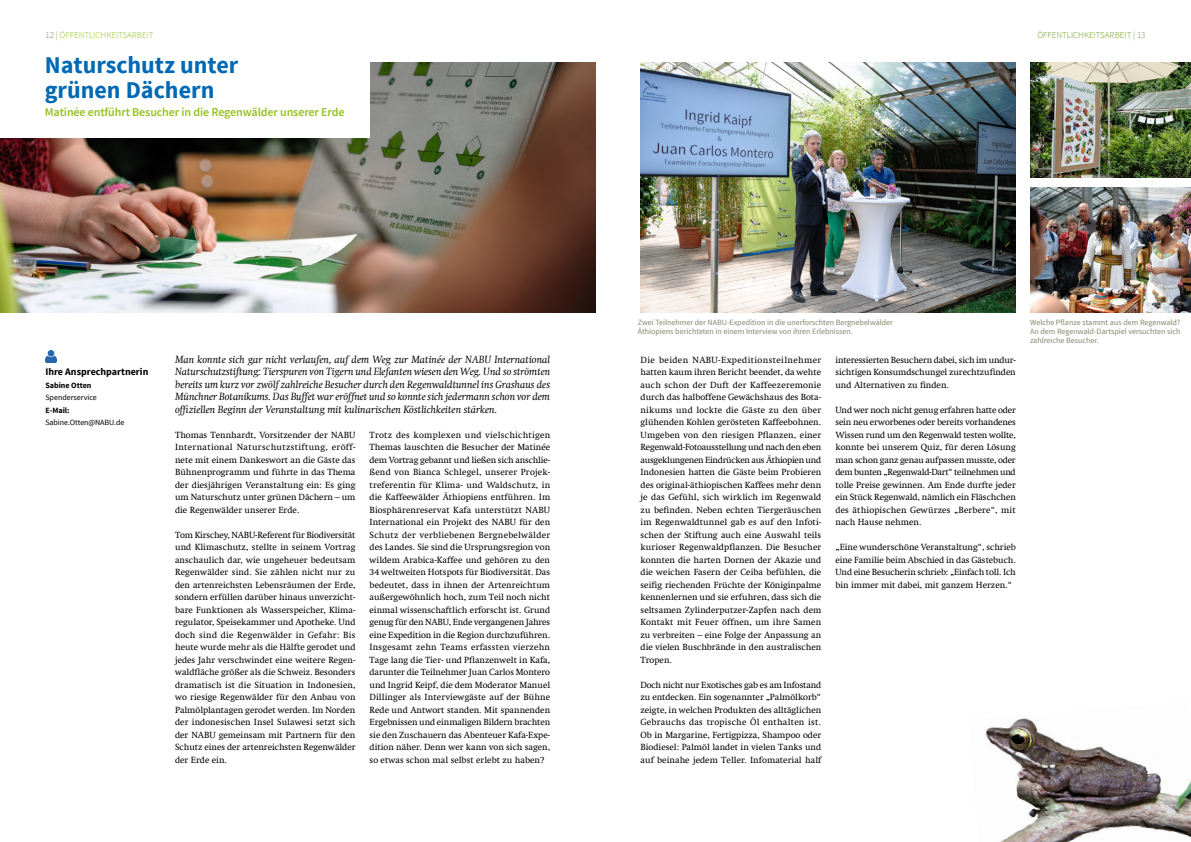
<style>
.page{position:relative;width:1191px;height:842px;background:#fff}
.page>*{position:absolute;margin:0;border:0;box-sizing:border-box;transform-origin:0 0}
.t1{font:700 24px/25px "Source Sans Pro";color:#0069b4}
.t2{font:600 12px "Source Sans Pro";letter-spacing:-.01em;color:#95c11f}
.t3{font:italic 10.5px/12.5px "Swift Com";color:#000;text-align:justify}
.t4{font:700 10px "Source Sans Pro";color:#000}
.t5{font:9px/12.5px "Swift Com";color:#000;text-align:justify}
.t6{font:300 9px "Source Sans Pro";color:#95c11f}
.t7{font:300 9px "Source Sans Pro";color:#739c1d}
.t8{font:8px/9px "Source Sans Pro";color:#86846b;text-align:justify}
.t9{font:8px "Source Sans Pro";letter-spacing:-.01em;color:#000}
.t10{font:700 8px "Source Sans Pro";color:#000}
.s1{color:#86846b}
.s2{color:#739c1d}
</style>
<div class="page">
<img style="left:0;top:63px;width:595px;height:250px">
<svg style="left:45px;top:350px;width:12px;height:13px"></svg>
<div style="left:0;top:50px;width:370px;height:88px;background:#fff"></div>
<img style="left:641px;top:63px;width:375px;height:250px">
<img style="left:1030px;top:188px;width:161px;height:124px">
<img style="left:1030px;top:62px;width:161px;height:116px">
<img style="left:986px;top:718px;width:205px;height:124px">
<p class="t6" style="left:45px;top:29px;width:110px"><span class="s1">12</span> <span class="s2">|</span> ÖFFENTLICHKEITSARBEIT</p>
<p class="t7" style="left:1037px;top:29px;width:110px">ÖFFENTLICHKEITSARBEIT <span class="s1">| 13</span></p>
<h1 class="t1" style="left:45px;top:53px;width:195px">Naturschutz unter grünen Dächern</h1>
<h2 class="t2" style="left:45px;top:105px;width:301px">Matinée entführt Besucher in die Regenwälder unserer Erde</h2>
<p class="t4" style="left:45px;top:365px;width:105px">Ihre Ansprechpartnerin</p>
<p class="t10" style="left:45px;top:380px;width:48px">Sabine Otten</p>
<p class="t9" style="left:45px;top:392px;width:53px">Spenderservice</p>
<p class="t10" style="left:45px;top:405px;width:26px">E-Mail:</p>
<p class="t9" style="left:45px;top:417px;width:80px">Sabine.Otten@NABU.de</p>
<p class="t3" style="left:175px;top:353px;width:377px">Man konnte sich gar nicht verlaufen, auf dem Weg zur Matinée der NABU International Naturschutzstiftung: Tierspuren von Tigern und Elefanten wiesen den Weg. Und so strömten bereits um kurz vor zwölf zahlreiche Besucher durch den Regenwaldtunnel ins Grashaus des Münchner Botanikums. Das Buffet war eröffnet und so konnte sich jedermann schon vor dem offiziellen Beginn der Veranstaltung mit kulinarischen Köstlichkeiten stärken.</p>
<p class="t5" style="left:175px;top:428px;width:182px">Thomas Tennhardt, Vorsitzender der NABU International Naturschutzstiftung, eröff&shy;nete mit einem Dankeswort an die Gäste das Bühnenprogramm und führte in das Thema der diesjährigen Veranstaltung ein: Es ging um Naturschutz unter grünen Dächern – um die Regenwälder unserer Erde.</p>
<p class="t5" style="left:175px;top:528px;width:182px">Tom Kirschey, NABU-Referent für Biodiversität und Klimaschutz, stellte in seinem Vortrag anschaulich dar, wie ungeheuer bedeutsam Regenwälder sind. Sie zählen nicht nur zu den artenreichsten Lebensräumen der Erde, sondern erfüllen darüber hinaus unverzicht&shy;bare Funktionen als Wasserspeicher, Klima&shy;regulator, Speisekammer und Apotheke. Und doch sind die Regenwälder in Gefahr: Bis heute wurde mehr als die Hälfte gerodet und jedes Jahr verschwindet eine weitere Regen&shy;waldfläche größer als die Schweiz. Besonders dramatisch ist die Situation in Indonesien, wo riesige Regenwälder für den Anbau von Palmölplantagen gerodet werden. Im Norden der indonesischen Insel Sulawesi setzt sich der NABU gemeinsam mit Partnern für den Schutz eines der artenreichsten Regenwälder der Erde ein.</p>
<p class="t5" style="left:369px;top:428px;width:182px">Trotz des komplexen und vielschichtigen Themas lauschten die Besucher der Matinée dem Vortrag gebannt und ließen sich anschlie&shy;ßend von Bianca Schlegel, unserer Projek&shy;treferentin für Klima- und Waldschutz, in die Kaffeewälder Äthiopiens entführen. Im Biosphärenreservat Kafa unterstützt NABU International ein Projekt des NABU für den Schutz der verbliebenen Bergnebelwälder des Landes. Sie sind die Ursprungsregion von wildem Arabica-Kaffee und gehören zu den 34 weltweiten Hotspots für Biodiversität. Das bedeutet, dass in ihnen der Artenreichtum außergewöhnlich hoch, zum Teil noch nicht einmal wissenschaftlich erforscht ist. Grund genug für den NABU, Ende vergangenen Jahres eine Expedition in die Region durchzuführen.<br>Insgesamt zehn Teams erfassten vierzehn Tage lang die Tier- und Pflanzenwelt in Kafa, darunter die Teilnehmer Juan Carlos Montero und Ingrid Keipf, die dem Moderator Manuel Dillinger als Interviewgäste auf der Bühne Rede und Antwort standen. Mit spannenden Ergebnissen und einmaligen Bildern brachten sie den Zuschauern das Abenteuer Kafa-Expe&shy;dition näher. Denn wer kann von sich sagen, so etwas schon mal selbst erlebt zu haben?</p>
<p class="t8" style="left:638px;top:318px;width:256px">Zwei Teilnehmer der NABU-Expedition in die unerforschten Bergnebelwälder<br>Äthiopiens berichteten in einem Interview von ihren Erlebnissen.</p>
<p class="t5" style="left:640px;top:353px;width:182px">Die beiden NABU-Expeditionsteilnehmer hatten kaum ihren Bericht beendet, da wehte auch schon der Duft der Kaffeezeremonie durch das halboffene Gewächshaus des Bota&shy;nikums und lockte die Gäste zu den über glühenden Kohlen gerösteten Kaffeebohnen.<br>Umgeben von den riesigen Pflanzen, einer Regenwald-Fotoausstellung und nach den eben ausgeklungenen Eindrücken aus Äthiopien und Indonesien hatten die Gäste beim Probieren des original-äthiopischen Kaffees mehr denn je das Gefühl, sich wirklich im Regenwald zu befinden. Neben echten Tiergeräuschen im Regenwaldtunnel gab es auf den Infoti&shy;schen der Stiftung auch eine Auswahl teils kurioser Regenwaldpflanzen. Die Besucher konnten die harten Dornen der Akazie und die weichen Fasern der Ceiba befühlen, die seifig riechenden Früchte der Königinpalme kennenlernen und sie erfuhren, dass sich die seltsamen Zylinderputzer-Zapfen nach dem Kontakt mit Feuer öffnen, um ihre Samen zu verbreiten – eine Folge der Anpassung an die vielen Buschbrände in den australischen Tropen.</p>
<p class="t5" style="left:640px;top:678px;width:182px">Doch nicht nur Exotisches gab es am Infostand zu entdecken. Ein sogenannter „Palmölkorb“ zeigte, in welchen Produkten des alltäglichen Gebrauchs das tropische Öl enthalten ist.<br>Ob in Margarine, Fertigpizza, Shampoo oder Biodiesel: Palmöl landet in vielen Tanks und auf beinahe jedem Teller. Infomaterial half</p>
<p class="t5" style="left:835px;top:353px;width:182px">interessierten Besuchern dabei, sich im undur&shy;sichtigen Konsumdschungel zurechtzufinden und Alternativen zu finden.</p>
<p class="t5" style="left:835px;top:403px;width:182px">Und wer noch nicht genug erfahren hatte oder sein neu erworbenes oder bereits vorhandenes Wissen rund um den Regenwald testen wollte, konnte bei unserem Quiz, für deren Lösung man schon ganz genau aufpassen musste, oder dem bunten „Regenwald-Dart“ teilnehmen und tolle Preise gewinnen. Am Ende durfte jeder ein Stück Regenwald, nämlich ein Fläschchen des äthiopischen Gewürzes „Berbere“, mit nach Hause nehmen.</p>
<p class="t5" style="left:835px;top:541px;width:182px">„Eine wunderschöne Veranstaltung“, schrieb eine Familie beim Abschied in das Gästebuch.<br>Und eine Besucherin schrieb: „Einfach toll. Ich bin immer mit dabei, mit ganzem Herzen.“</p>
<p class="t8" style="left:1030px;top:318px;width:152px">Welche Pflanze stammt aus dem Regenwald?<br>An dem Regenwald-Dartspiel versuchten sich zahlreiche Besucher.</p>
</div>
